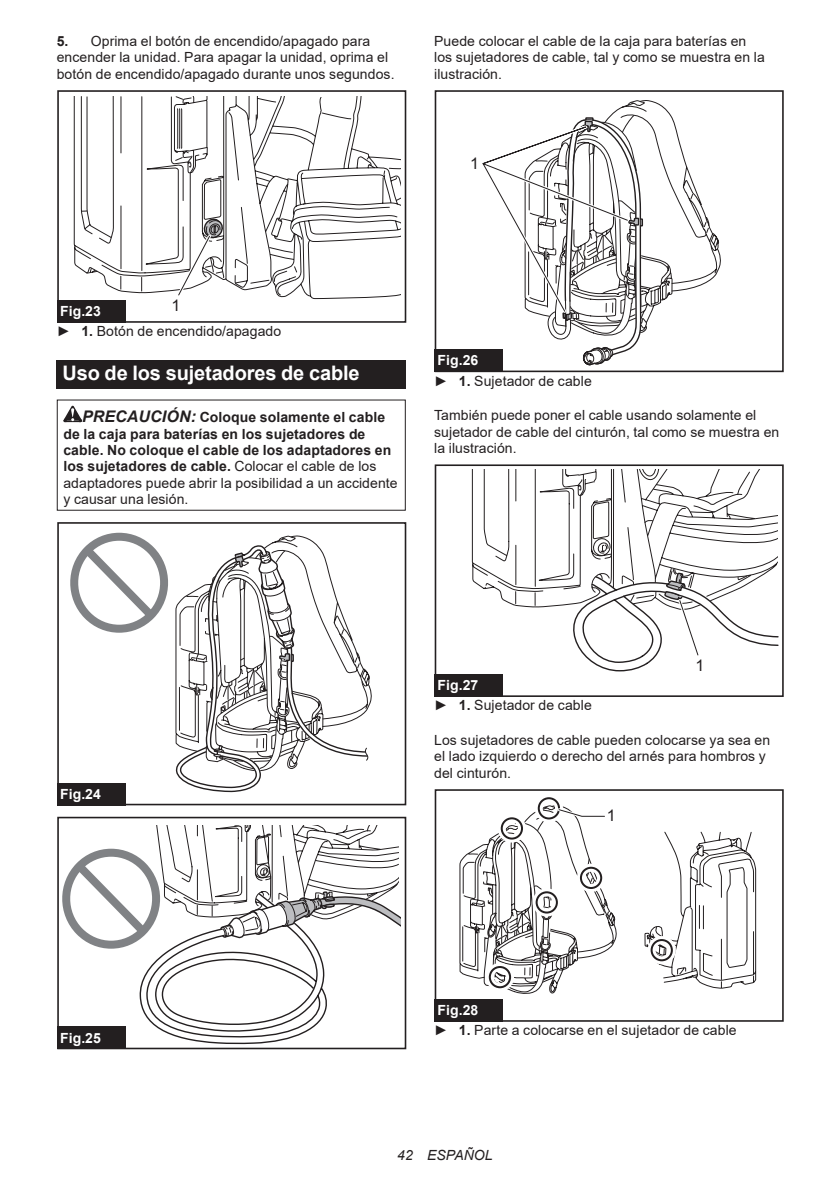
<style>
.page{position:relative;width:840px;height:1191px;background:#fff}
.page>*{position:absolute;margin:0;border:0;box-sizing:border-box;transform-origin:0 0}
.t1{font:700 20px "Arial";letter-spacing:-.01em;color:#fff}
.t2{font:16px "Arial";color:#231f20}
.t3{font:14px/16.4px "Arial";letter-spacing:.005em;color:#231f20}
.t4{font:700 14px/16.4px "Arial";letter-spacing:.005em;color:#231f20}
.t5{font:700 14px "Arial";letter-spacing:.005em;color:#fff}
.t6{font:italic 14px "Arial";letter-spacing:.005em;color:#231f20}
.s1{font-weight:700}
.s2{font-weight:700;color:#fff}
.s3{font-style:italic;font-size:16px}
.s4{font-weight:400}
</style>
<div class="page">
<svg style="left:74px;top:96px;width:326px;height:204px"></svg>
<div style="left:57px;top:294px;width:74px;height:29px;background:#fff"></div>
<div style="left:57px;top:90px;width:349px;height:233px;border:2px solid #231f20"></div>
<svg style="left:85px;top:217px;width:139px;height:82px"></svg>
<div style="left:57px;top:300px;width:68px;height:23px;background:#231f20"></div>
<div style="left:57px;top:360px;width:348px;height:28px;background:#231f20"></div>
<svg style="left:63px;top:406px;width:19px;height:16px"></svg>
<div style="left:57px;top:399px;width:348px;height:112px;border:1px solid #231f20"></div>
<div style="left:57px;top:522px;width:349px;height:283px;border:2px solid #231f20"></div>
<svg style="left:70px;top:533px;width:303px;height:272px"></svg>
<div style="left:57px;top:782px;width:68px;height:23px;background:#231f20"></div>
<div style="left:57px;top:816px;width:349px;height:233px;border:2px solid #231f20"></div>
<svg style="left:57px;top:825px;width:343px;height:220px"></svg>
<div style="left:57px;top:1026px;width:68px;height:23px;background:#231f20"></div>
<div style="left:434px;top:90px;width:349px;height:282px;border:2px solid #231f20"></div>
<svg style="left:475px;top:90px;width:246px;height:282px"></svg>
<div style="left:434px;top:349px;width:68px;height:23px;background:#231f20"></div>
<svg style="left:471px;top:470px;width:289px;height:138px"></svg>
<div style="left:434px;top:464px;width:349px;height:233px;border:2px solid #231f20"></div>
<svg style="left:554px;top:494px;width:225px;height:178px"></svg>
<div style="left:434px;top:674px;width:68px;height:23px;background:#231f20"></div>
<div style="left:434px;top:789px;width:349px;height:232px;border:2px solid #231f20"></div>
<div style="left:534px;top:794px;width:28px;height:28px;border:8px solid #fff;border-radius:50%"></div>
<div style="left:537px;top:797px;width:22px;height:22px;border:2px solid #231f20;border-radius:50%"></div>
<svg style="left:459px;top:805px;width:296px;height:216px"></svg>
<div style="left:434px;top:999px;width:68px;height:22px;background:#231f20"></div>
<p class="t3" style="left:57px;top:33px;width:339px"><span class="s1">5.</span> Oprima el botón de encendido/apagado para encender la unidad. Para apagar la unidad, oprima el botón de encendido/apagado durante unos segundos.</p>
<p class="t3" style="left:434px;top:33px;width:332px">Puede colocar el cable de la caja para baterías en los sujetadores de cable, tal y como se muestra en la ilustración.</p>
<p class="t2" style="left:470px;top:153px;width:10px">1</p>
<p class="t2" style="left:171px;top:295px;width:10px">1</p>
<p class="t3" style="left:57px;top:301px;width:226px;line-height:20.2px"><span class="s2">Fig.23<br></span>► <span class="s1">1.</span> Botón de encendido/apagado</p>
<h1 class="t1" style="left:62px;top:359px;width:298px">Uso de los sujetadores de cable</h1>
<p class="t4" style="left:63px;top:409px;width:335px;text-indent:19px"><span class="s3">PRECAUCIÓN:</span> Coloque solamente el cable de la caja para baterías en los sujetadores de cable. No coloque el cable de los adaptadores en los sujetadores de cable. <span class="s4">Colocar el cable de los adaptadores puede abrir la posibilidad a un accidente y causar una lesión.</span></p>
<p class="t3" style="left:434px;top:350px;width:159px;line-height:20.2px"><span class="s2">Fig.26<br></span>► <span class="s1">1.</span> Sujetador de cable</p>
<p class="t3" style="left:434px;top:407px;width:346px">También puede poner el cable usando solamente el sujetador de cable del cinturón, tal como se muestra en la ilustración.</p>
<p class="t5" style="left:60px;top:784px;width:42px">Fig.24</p>
<p class="t2" style="left:695px;top:655px;width:10px">1</p>
<p class="t3" style="left:434px;top:675px;width:159px;line-height:20.2px"><span class="s2">Fig.27<br></span>► <span class="s1">1.</span> Sujetador de cable</p>
<p class="t3" style="left:434px;top:732px;width:337px">Los sujetadores de cable pueden colocarse ya sea en el lado izquierdo o derecho del arnés para hombros y del cinturón.</p>
<p class="t2" style="left:606px;top:804px;width:10px">1</p>
<p class="t5" style="left:60px;top:1027px;width:42px">Fig.25</p>
<p class="t3" style="left:434px;top:1000px;width:304px;line-height:20.2px"><span class="s2">Fig.28<br></span>► <span class="s1">1.</span> Parte a colocarse en el sujetador de cable</p>
<p class="t6" style="left:397px;top:1146px;width:97px">42 ESPAÑOL</p>
</div>
